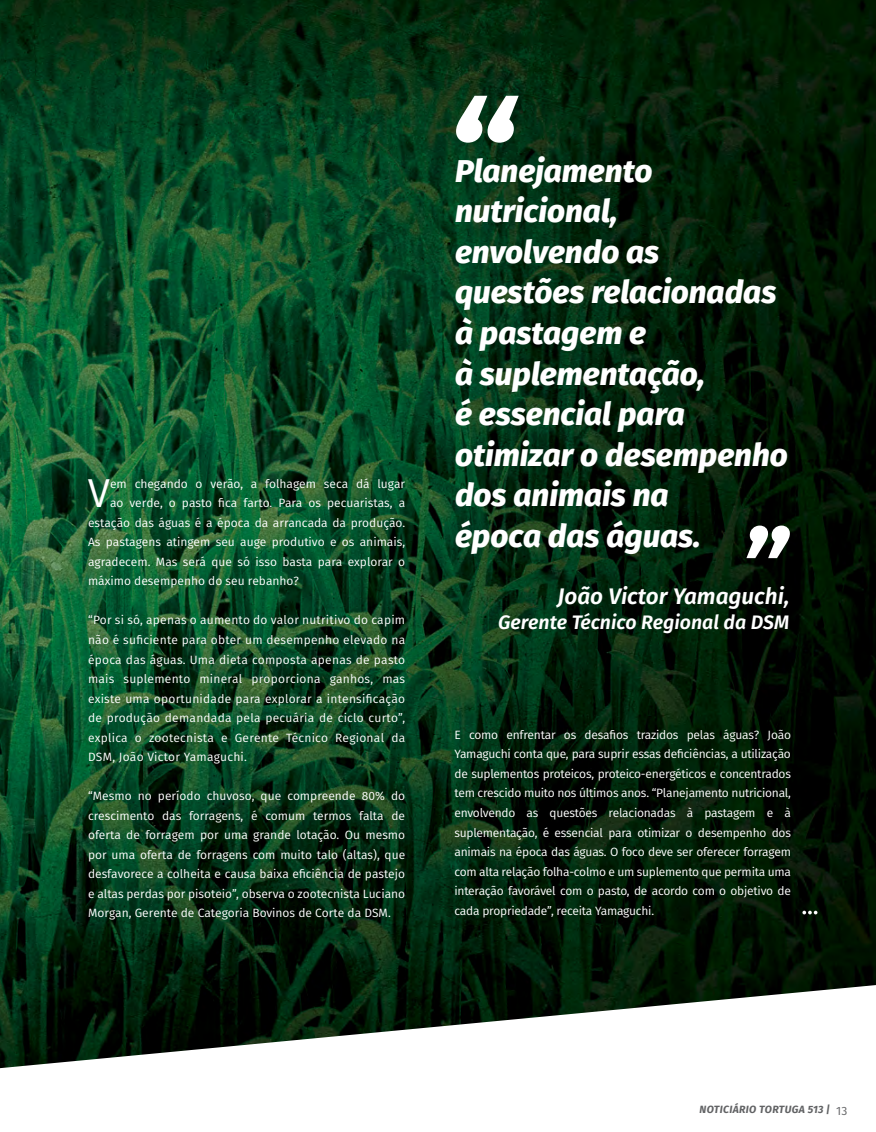
<style>
.page{position:relative;width:876px;height:1132px;background:#fff}
.page>*{position:absolute;margin:0;border:0;box-sizing:border-box;transform-origin:0 0}
.t1{font:40.35px "Fira Sans";color:#fff}
.t2{font:italic 800 31.5px/40.5px "Fira Sans";color:#fff}
.t3{font:italic 600 22.5px "Fira Sans";color:#fff}
.t4{font:italic 600 19.5px "Fira Sans";color:#fff}
.t5{font:12px/19.5px "Fira Sans";color:#fff;text-align:justify}
.t6{font:italic 700 10.5px "Fira Sans";letter-spacing:.03em;color:#616264}
.s1{font-weight:400;font-style:normal;font-size:12px}
</style>
<div class="page">
<img style="left:0;top:0;width:876px;height:1067px">
<svg style="left:802px;top:910px;width:15px;height:4px"></svg>
<svg style="left:456px;top:96px;width:63px;height:47px"></svg>
<svg style="left:746px;top:525px;width:44px;height:33px"></svg>
<h1 class="t1" style="left:88px;top:463px;width:24px">V</h1>
<p class="t5" style="left:110px;top:473px;width:297px">em chegando o verão, a folhagem seca dá lugar</p>
<p class="t5" style="left:110px;top:493px;width:297px">ao verde, o pasto fica farto. Para os pecuaristas, a</p>
<p class="t5" style="left:88px;top:512px;width:319px">estação das águas é a época da arrancada da produção.</p>
<p class="t5" style="left:88px;top:532px;width:319px">As pastagens atingem seu auge produtivo e os animais,</p>
<p class="t5" style="left:88px;top:551px;width:319px">agradecem. Mas será que só isso basta para explorar o</p>
<p class="t5" style="left:88px;top:571px;width:212px">máximo desempenho do seu rebanho?</p>
<p class="t5" style="left:88px;top:610px;width:319px">“Por si só, apenas o aumento do valor nutritivo do capim não é suficiente para obter um desempenho elevado na época das águas. Uma dieta composta apenas de pasto mais suplemento mineral proporciona ganhos, mas existe uma oportunidade para explorar a intensificação de produção demandada pela pecuária de ciclo curto”, explica o zootecnista e Gerente Técnico Regional da DSM, João Victor Yamaguchi.</p>
<p class="t5" style="left:88px;top:785px;width:319px">“Mesmo no período chuvoso, que compreende 80% do crescimento das forragens, é comum termos falta de oferta de forragem por uma grande lotação. Ou mesmo por uma oferta de forragens com muito talo (altas), que desfavorece a colheita e causa baixa eficiência de pastejo e altas perdas por pisoteio”, observa o zootecnista Luciano Morgan, Gerente de Categoria Bovinos de Corte da DSM.</p>
<h2 class="t2" style="left:455px;top:148px;width:334px">Planejamento nutricional, envolvendo as questões relacionadas à pastagem e<br>à suplementação,<br>é essencial para otimizar o desempenho dos animais na<br>época das águas.</h2>
<h3 class="t3" style="left:557px;top:577px;width:233px">João Victor Yamaguchi,</h3>
<h3 class="t4" style="left:498px;top:606px;width:293px">Gerente Técnico Regional da DSM</h3>
<p class="t5" style="left:454px;top:724px;width:338px">E como enfrentar os desafios trazidos pelas águas? João Yamaguchi conta que, para suprir essas deficiências, a utilização de suplementos proteicos, proteico-energéticos e concentrados tem crescido muito nos últimos anos. “Planejamento nutricional, envolvendo as questões relacionadas à pastagem e à suplementação, é essencial para otimizar o desempenho dos animais na época das águas. O foco deve ser oferecer forragem com alta relação folha-colmo e um suplemento que permita uma interação favorável com o pasto, de acordo com o objetivo de cada propriedade”, receita Yamaguchi.</p>
<p class="t6" style="left:699px;top:1100px;width:149px">NOTICIÁRIO TORTUGA 513 | <span class="s1">13</span></p>
</div>
